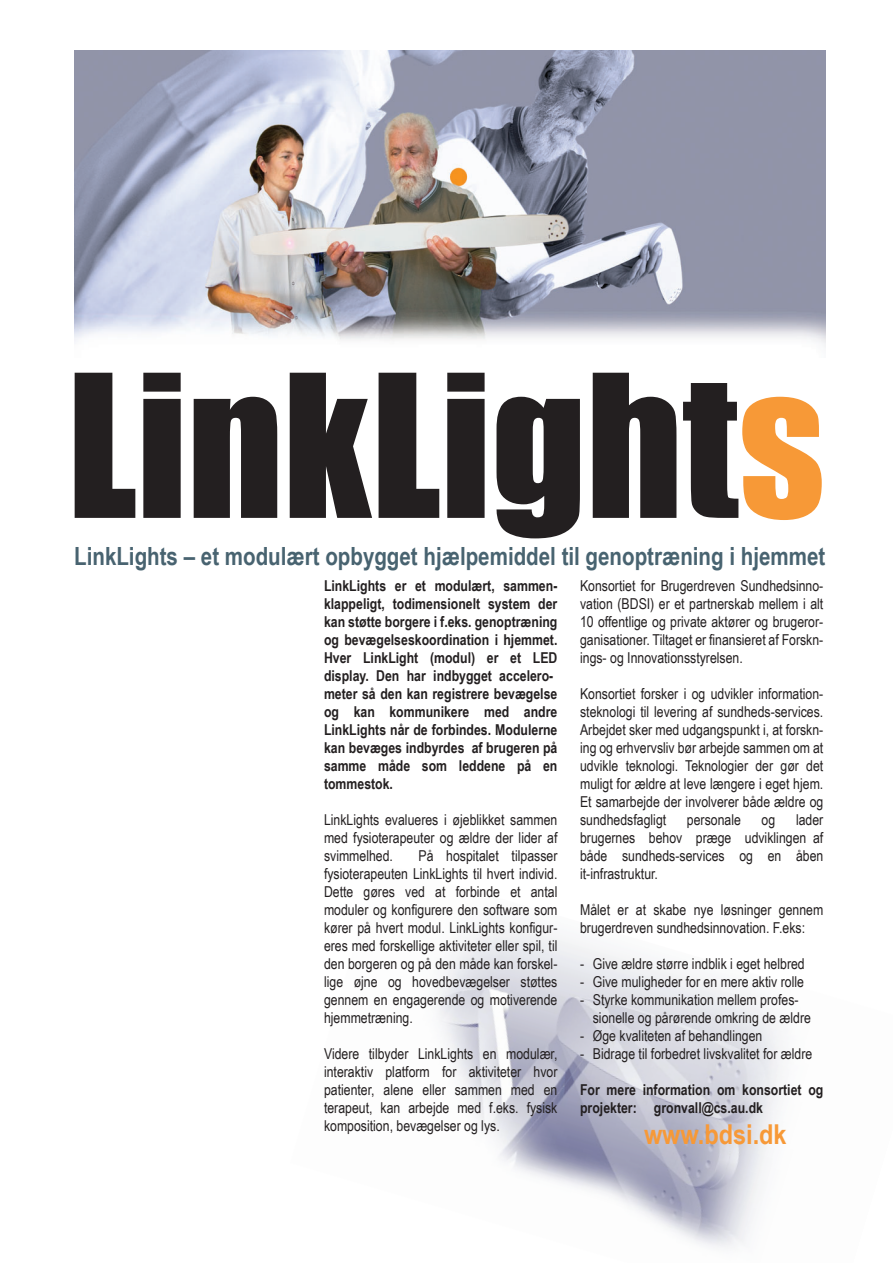
<style>
.page{position:relative;width:893px;height:1263px;background:#fff}
.page>*{position:absolute;margin:0;border:0;box-sizing:border-box;transform-origin:0 0}
.t1{font:183.6px "Impact";color:#231f20}
.t2{font:700 27.45px "Arial Narrow";color:#f79937;scale:1.05 1}
.t3{font:700 25.05px "Arial Narrow";color:#486370}
.t4{font:15px/18px "Arial Narrow";color:#231f20;text-align:justify}
.t5{font:700 15px/18px "Arial Narrow";color:#231f20}
.s1{color:#f79937}
</style>
<div class="page">
<img style="left:438px;top:924px;width:343px;height:324px">
<img style="left:74px;top:50px;width:751px;height:296px">
<h1 class="t1" style="left:67px;top:303px;width:759px">LinkLight<span class="s1">s</span></h1>
<h3 class="t3" style="left:74px;top:538px;width:753px">LinkLights – et modulært opbygget hjælpemiddel til genoptræning i hjemmet</h3>
<p class="t5" style="left:324px;top:576px;width:235px">LinkLights er et modulært, sammen&shy;klappeligt, todimensionelt system der kan støtte borgere i f.eks. genoptræning og bevægelseskoordination i hjemmet.<br>Hver LinkLight (modul) er et LED display. Den har indbygget accelero&shy;meter så den kan registrere bevægelse og kan kommunikere med andre LinkLights når de forbindes. Modulerne kan bevæges indbyrdes af brugeren på samme måde som leddene på en tommestok.</p>
<p class="t4" style="left:324px;top:810px;width:235px">LinkLights evalueres i øjeblikket sammen med fysioterapeuter og ældre der lider af svimmelhed.</p>
<p class="t4" style="left:580px;top:576px;width:245px">Konsortiet for Brugerdreven Sundhedsinno&shy;vation (BDSI) er et partnerskab mellem i alt 10 offentlige og private aktører og brugeror&shy;ganisationer. Tiltaget er finansieret af Forskn&shy;ings- og Innovationsstyrelsen.</p>
<p class="t4" style="left:580px;top:684px;width:245px">Konsortiet forsker i og udvikler information&shy;steknologi til levering af sundheds-services.<br>Arbejdet sker med udgangspunkt i, at forskn&shy;ing og erhvervsliv bør arbejde sammen om at udvikle teknologi. Teknologier der gør det muligt for ældre at leve længere i eget hjem.<br>Et samarbejde der involverer både ældre og sundhedsfagligt</p>
<p class="t4" style="left:580px;top:810px;width:245px;text-indent:216px">lader brugernes behov præge udviklingen af både sundheds-services og en åben it-infrastruktur.</p>
<p class="t4" style="left:580px;top:900px;width:245px">Målet er at skabe nye løsninger gennem brugerdreven sundhedsinnovation. F.eks:</p>
<p class="t4" style="left:580px;top:954px;width:226px">- Give ældre større indblik i eget helbred</p>
<p class="t4" style="left:580px;top:972px;width:225px">- Give muligheder for en mere aktiv rolle</p>
<p class="t4" style="left:593px;top:990px;width:220px;text-indent:-13px">- Styrke kommunikation mellem profes&shy;sionelle og pårørende omkring de ældre</p>
<p class="t4" style="left:580px;top:1026px;width:184px">- Øge kvaliteten af behandlingen</p>
<p class="t4" style="left:580px;top:1044px;width:234px">- Bidrage til forbedret livskvalitet for ældre</p>
<p class="t5" style="left:580px;top:1080px;width:245px">For mere information om konsortiet og projekter: gronvall@cs.au.dk</p>
<h2 class="t2" style="left:644px;top:1113px;width:137px">www.bdsi.dk</h2>
<p class="t4" style="left:687px;top:810px;width:56px">personale</p>
<p class="t4" style="left:762px;top:810px;width:15px">og</p>
<p class="t4" style="left:324px;top:846px;width:235px;text-indent:94px">På hospitalet tilpasser fysioterapeuten LinkLights til hvert individ.<br>Dette gøres ved at forbinde et antal moduler og konfigurere den software som kører på hvert modul. LinkLights konfigur&shy;eres med forskellige aktiviteter eller spil, til den borgeren og på den måde kan forskel&shy;lige øjne og hovedbevægelser støttes gennem en engagerende og motiverende hjemmetræning.</p>
<p class="t4" style="left:324px;top:1044px;width:235px">Videre tilbyder LinkLights en modulær, interaktiv platform for aktiviteter hvor patienter, alene eller sammen med en terapeut, kan arbejde med f.eks. fysisk komposition, bevægelser og lys.</p>
</div>
